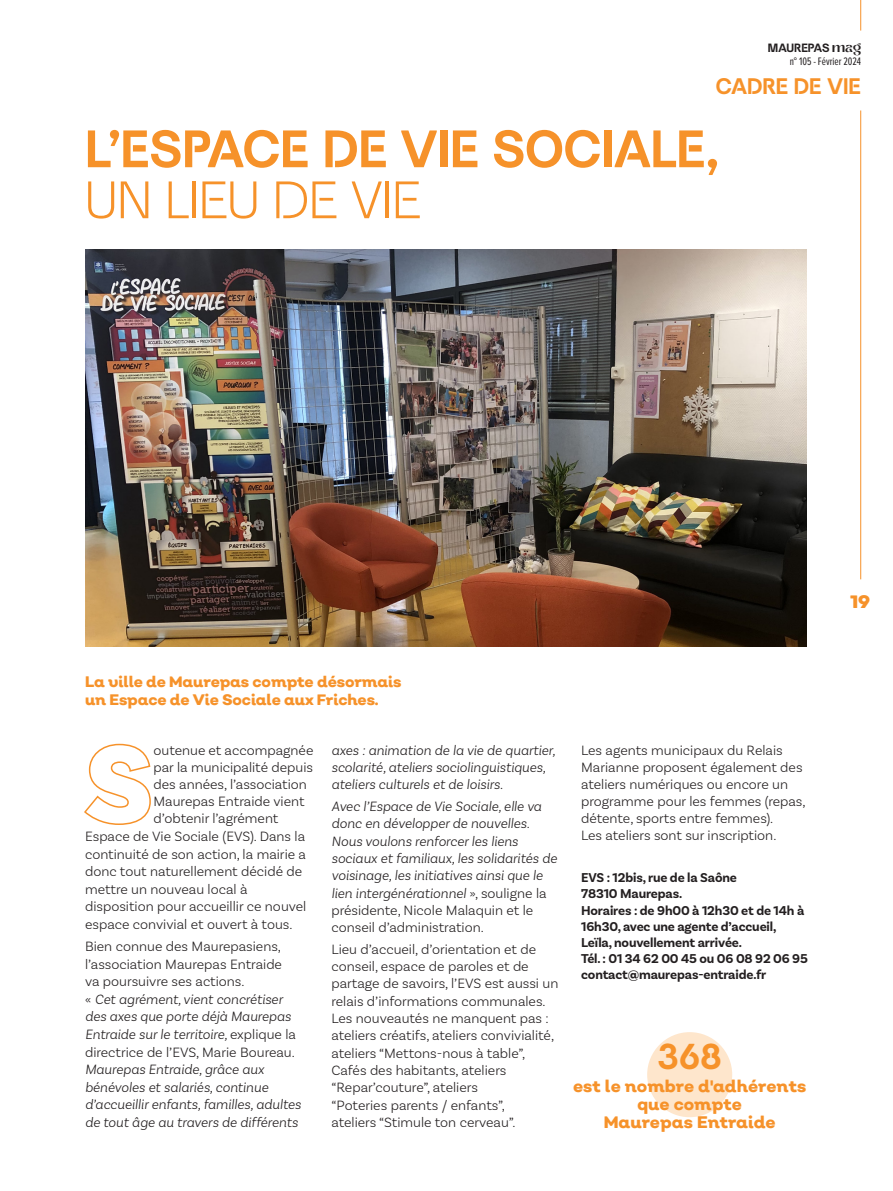
<style>
.page{position:relative;width:893px;height:1191px;background:#fff}
.page>*{position:absolute;margin:0;border:0;box-sizing:border-box;transform-origin:0 0}
.t1{font:700 52.5px "Terminal Guise";color:#f6922a}
.t2{font:300 52.5px "Terminal Guise";color:#f6922a}
.t3{font:700 36px "Terminal Guise";color:#f6922a}
.t4{font:700 22.5px "Terminal Guise";color:#f6922a}
.t5{font:900 18px "Nutmeg Headline";color:#f6922a}
.t6{font:800 16.5px/18px "Nutmeg Headline";color:#f6922a;text-align:center}
.t7{font:800 15px/18px "Nutmeg Headline";letter-spacing:-.01em;color:#f6922a}
.t8{font:300 14.25px/17.2px "Basic Sans";color:#231f20}
.t9{font:italic 300 14.25px/17.2px "Basic Sans";color:#231f20}
.t10{font:700 13.5px/16.2px "Basic Sans";letter-spacing:-.01em;color:#231f20}
.t11{font:700 12px "Terminal Guise";color:#231f20}
.t12{font:11.25px "Proxima Nova Ex Cn";color:#231f20}
.s1{font-family:"Zolina"}
.s2{font-style:italic}
.s3{font-style:normal}
</style>
<div class="page">
<svg style="left:84px;top:743px;width:67px;height:82px"></svg>
<img style="left:85px;top:250px;width:721px;height:397px">
<div style="left:647px;top:1032px;width:85px;height:85px;background:#fee6cc;border-radius:50%"></div>
<hr style="left:860px;top:0;width:1px;height:31px;background:#f6922a">
<hr style="left:860px;top:110px;width:1px;height:469px;background:#f6922a">
<p class="t11" style="left:768px;top:40px;width:95px">MAUREPAS <span class="s1">mag</span></p>
<p class="t12" style="left:790px;top:56px;width:73px">n° 105 - Février 2024</p>
<h3 class="t4" style="left:716px;top:72px;width:147px">CADRE DE VIE</h3>
<h1 class="t1" style="left:85px;top:117px;width:635px">L’ESPACE DE VIE SOCIALE,</h1>
<h1 class="t2" style="left:85px;top:169px;width:337px">UN LIEU DE VIE</h1>
<p class="t7" style="left:85px;top:672px;width:318px">La ville de Maurepas compte désormais un Espace de Vie Sociale aux Friches.</p>
<p class="t8" style="left:154px;top:741px;width:161px">outenue et accompagnée</p>
<p class="t8" style="left:154px;top:758px;width:161px">par la municipalité depuis</p>
<p class="t8" style="left:154px;top:775px;width:155px">des années, l’association</p>
<p class="t8" style="left:154px;top:792px;width:153px">Maurepas Entraide vient</p>
<p class="t8" style="left:154px;top:809px;width:126px">d’obtenir l’agrément</p>
<p class="t8" style="left:85px;top:827px;width:222px">Espace de Vie Sociale (EVS). Dans la</p>
<p class="t8" style="left:85px;top:845px;width:223px">continuité de son action, la mairie a</p>
<p class="t8" style="left:85px;top:862px;width:219px">donc tout naturellement décidé de</p>
<p class="t8" style="left:85px;top:880px;width:164px">mettre un nouveau local à</p>
<p class="t8" style="left:85px;top:897px;width:223px">disposition pour accueillir ce nouvel</p>
<p class="t8" style="left:85px;top:915px;width:209px">espace convivial et ouvert à tous.</p>
<p class="t8" style="left:85px;top:937px;width:213px">Bien connue des Maurepasiens, l’association Maurepas Entraide va poursuivre ses actions.<br>« <span class="s2">Cet agrément, vient concrétiser des axes que porte déjà Maurepas Entraide sur le territoire,</span> explique la directrice de l’EVS, Marie Boureau.</p>
<p class="t9" style="left:85px;top:1060px;width:218px">Maurepas Entraide, grâce aux bénévoles et salariés, continue d’accueillir enfants, familles, adultes de tout âge au travers de différents</p>
<p class="t9" style="left:331px;top:741px;width:225px">axes : animation de la vie de quartier, scolarité, ateliers sociolinguistiques, ateliers culturels et de loisirs.</p>
<p class="t9" style="left:331px;top:797px;width:227px">Avec l’Espace de Vie Sociale, elle va donc en développer de nouvelles.<br>Nous voulons renforcer les liens sociaux et familiaux, les solidarités de voisinage, les initiatives ainsi que le lien intergénérationnel <span class="s3">», souligne la présidente, Nicole Malaquin et le conseil d’administration.</span></p>
<p class="t8" style="left:331px;top:940px;width:228px">Lieu d’accueil, d’orientation et de conseil, espace de paroles et de partage de savoirs, l’EVS est aussi un relais d’informations communales.<br>Les nouveautés ne manquent pas : ateliers créatifs, ateliers convivialité, ateliers “Mettons-nous à table”, Cafés des habitants, ateliers “Repar’couture”, ateliers<br>“Poteries parents / enfants”,<br>ateliers “Stimule ton cerveau”.</p>
<p class="t8" style="left:581px;top:741px;width:226px">Les agents municipaux du Relais Marianne proposent également des ateliers numériques ou encore un programme pour les femmes (repas, détente, sports entre femmes).<br>Les ateliers sont sur inscription.</p>
<p class="t10" style="left:581px;top:869px;width:228px">EVS : 12bis, rue de la Saône<br>78310 Maurepas.<br>Horaires : de 9h00 à 12h30 et de 14h à<br>16h30, avec une agente d’accueil,<br>Leïla, nouvellement arrivée.<br>Tél. : 01 34 62 00 45 ou 06 08 92 06 95 contact@maurepas-entraide.fr</p>
<h2 class="t3" style="left:657px;top:1034px;width:66px">368</h2>
<p class="t6" style="left:573px;top:1077px;width:235px">est le nombre d'adhérents que compte<br>Maurepas Entraide</p>
<p class="t5" style="left:851px;top:589px;width:21px">19</p>
</div>
